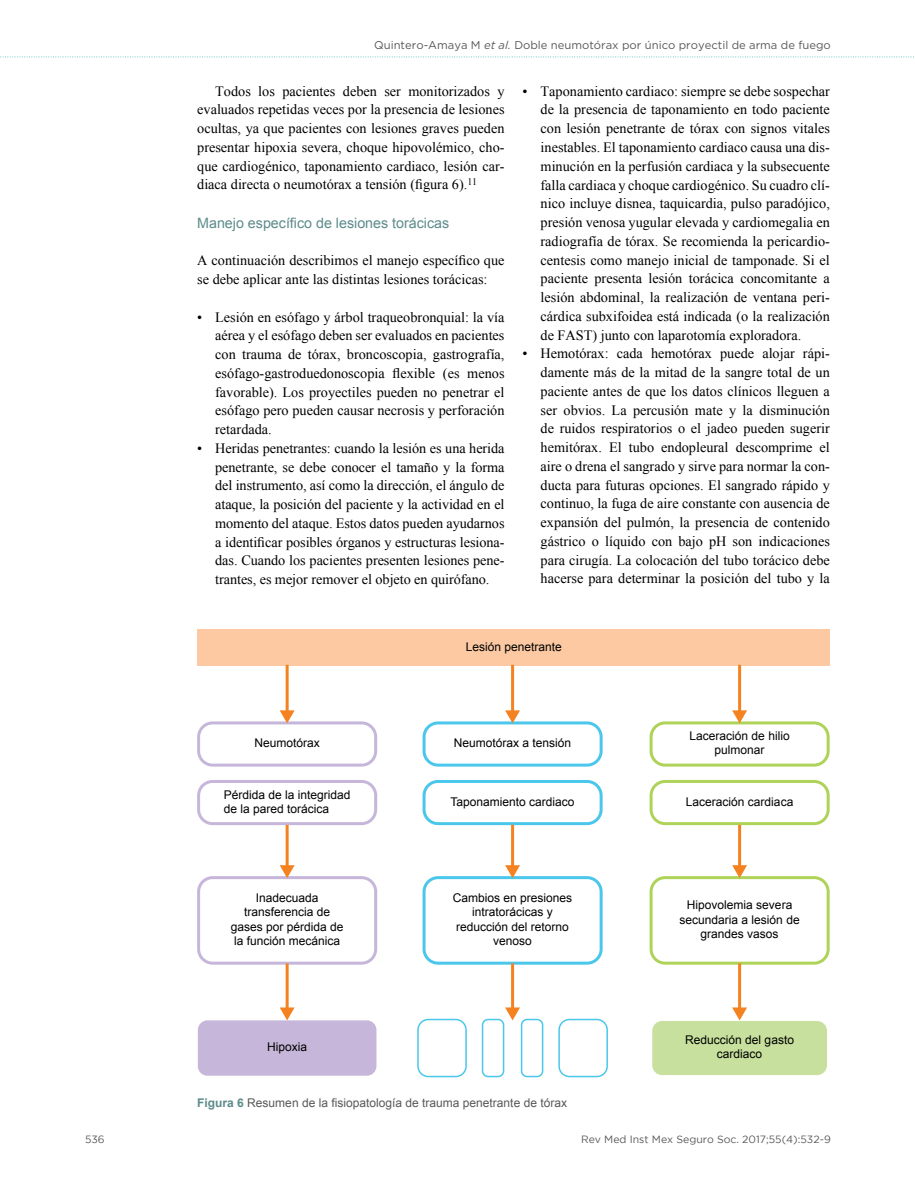
<style>
.page{position:relative;width:915px;height:1191px;background:#fff}
.page>*{position:absolute;margin:0;border:0;box-sizing:border-box;transform-origin:0 0}
.t1{font:14.25px/18.8px "Times New Roman";color:#000;text-align:justify}
.t2{font:14.25px "Arial";color:#5d8b8b}
.t3{font:12px/14.4px "Arial";color:#000;text-align:center}
.t4{font:12px "Arial";color:#58595b}
.t5{font:11.25px "Gotham";color:#58595b}
.t6{font:10.5px "Gotham";color:#58595b}
.s1{font-style:italic}
.s2{font-weight:700;color:#5d8b8b}
</style>
<div class="page">
<svg style="left:0;top:56px;width:914px;height:1px"></svg>
<div style="left:198px;top:630px;width:631px;height:36px;background:#fcc9a2"></div>
<div style="left:197px;top:780px;width:180px;height:45px;border:3px solid #c6b7da;border-radius:14px"></div>
<div style="left:198px;top:1021px;width:177px;height:54px;background:#c6b7da;border-radius:9px"></div>
<div style="left:198px;top:1020px;width:178px;height:55px;border:2px solid #c6b7da;border-radius:9px"></div>
<div style="left:422px;top:721px;width:180px;height:45px;border:3px solid #4ac7eb;border-radius:14px"></div>
<div style="left:422px;top:780px;width:180px;height:45px;border:3px solid #4ac7eb;border-radius:14px"></div>
<div style="left:422px;top:876px;width:180px;height:88px;border:3px solid #4ac7eb;border-radius:14px"></div>
<div style="left:649px;top:721px;width:180px;height:45px;border:3px solid #afd358;border-radius:14px"></div>
<div style="left:649px;top:780px;width:180px;height:45px;border:3px solid #afd358;border-radius:14px"></div>
<div style="left:649px;top:876px;width:180px;height:88px;border:3px solid #afd358;border-radius:14px"></div>
<div style="left:652px;top:1021px;width:173px;height:53px;background:#c7e09d;border-radius:9px"></div>
<div style="left:652px;top:1021px;width:174px;height:54px;border:2px solid #c7e09d;border-radius:9px"></div>
<div style="left:417px;top:1018px;width:49px;height:59px;border:2px solid #4ac7eb;border-radius:10px"></div>
<div style="left:481px;top:1018px;width:23px;height:59px;border:2px solid #4ac7eb;border-radius:6px"></div>
<div style="left:558px;top:1018px;width:49px;height:59px;border:2px solid #4ac7eb;border-radius:10px"></div>
<div style="left:520px;top:1018px;width:23px;height:59px;border:2px solid #4ac7eb;border-radius:6px"></div>
<div style="left:197px;top:876px;width:180px;height:88px;border:3px solid #c6b7da;border-radius:14px"></div>
<div style="left:197px;top:721px;width:180px;height:45px;border:3px solid #c6b7da;border-radius:14px"></div>
<hr style="left:285px;top:665px;width:3px;height:47px;background:#f58220">
<svg style="left:279px;top:710px;width:15px;height:13px"></svg>
<hr style="left:285px;top:825px;width:3px;height:42px;background:#f58220">
<svg style="left:279px;top:865px;width:15px;height:13px"></svg>
<hr style="left:285px;top:963px;width:3px;height:46px;background:#f58220">
<svg style="left:279px;top:1007px;width:15px;height:13px"></svg>
<hr style="left:511px;top:665px;width:3px;height:47px;background:#f58220">
<svg style="left:505px;top:710px;width:15px;height:13px"></svg>
<hr style="left:511px;top:825px;width:3px;height:42px;background:#f58220">
<svg style="left:505px;top:865px;width:15px;height:13px"></svg>
<hr style="left:511px;top:963px;width:3px;height:46px;background:#f58220">
<svg style="left:505px;top:1007px;width:15px;height:13px"></svg>
<hr style="left:737px;top:665px;width:3px;height:47px;background:#f58220">
<svg style="left:731px;top:710px;width:15px;height:13px"></svg>
<hr style="left:737px;top:825px;width:3px;height:42px;background:#f58220">
<svg style="left:731px;top:865px;width:15px;height:13px"></svg>
<hr style="left:737px;top:963px;width:3px;height:46px;background:#f58220">
<svg style="left:732px;top:1007px;width:14px;height:13px"></svg>
<p class="t5" style="left:374px;top:38px;width:458px">Quintero-Amaya M <span class="s1">et al.</span> Doble neumotórax por único proyectil de arma de fuego</p>
<p class="t1" style="left:197px;top:81px;width:309px;text-indent:18px">Todos los pacientes deben ser monitorizados y evaluados repetidas veces por la presencia de lesiones ocultas, ya que pacientes con lesiones graves pueden presentar hipoxia severa, choque hipovolémico, cho&shy;que cardiogénico, taponamiento cardiaco, lesión car&shy;diaca directa o neumotórax a tensión (figura 6).<sup>11</sup></p>
<p class="t2" style="left:197px;top:213px;width:253px">Manejo específico de lesiones torácicas</p>
<p class="t1" style="left:197px;top:251px;width:309px">A continuación describimos el manejo específico que se debe aplicar ante las distintas lesiones torácicas:</p>
<p class="t1" style="left:215px;top:307px;width:291px;text-indent:-18px">• Lesión en esófago y árbol traqueobronquial: la vía aérea y el esófago deben ser evaluados en pacientes con trauma de tórax, broncoscopia, gastrografía, esófago-gastroduedonoscopia flexible (es menos favorable). Los proyectiles pueden no penetrar el esófago pero pueden causar necrosis y perforación retardada.</p>
<p class="t1" style="left:215px;top:438px;width:291px;text-indent:-18px">• Heridas penetrantes: cuando la lesión es una herida penetrante, se debe conocer el tamaño y la forma del instrumento, así como la dirección, el ángulo de ataque, la posición del paciente y la actividad en el momento del ataque. Estos datos pueden ayudarnos a identificar posibles órganos y estructuras lesiona&shy;das. Cuando los pacientes presenten lesiones pene&shy;trantes, es mejor remover el objeto en quirófano.</p>
<p class="t1" style="left:540px;top:81px;width:291px;text-indent:-18px">• Taponamiento cardiaco: siempre se debe sospechar de la presencia de taponamiento en todo paciente con lesión penetrante de tórax con signos vitales inestables. El taponamiento cardiaco causa una dis&shy;minución en la perfusión cardiaca y la subsecuente falla cardiaca y choque cardiogénico. Su cuadro clí&shy;nico incluye disnea, taquicardia, pulso paradójico, presión venosa yugular elevada y cardiomegalia en radiografía de tórax. Se recomienda la pericardio&shy;centesis como manejo inicial de tamponade. Si el paciente presenta lesión torácica concomitante a lesión abdominal, la realización de ventana peri&shy;cárdica subxifoidea está indicada (o la realización de FAST) junto con laparotomía exploradora.</p>
<p class="t1" style="left:540px;top:344px;width:291px;text-indent:-18px">• Hemotórax: cada hemotórax puede alojar rápi&shy;damente más de la mitad de la sangre total de un paciente antes de que los datos clínicos lleguen a ser obvios. La percusión mate y la disminución de ruidos respiratorios o el jadeo pueden sugerir hemitórax. El tubo endopleural descomprime el aire o drena el sangrado y sirve para normar la con&shy;ducta para futuras opciones. El sangrado rápido y continuo, la fuga de aire constante con ausencia de expansión del pulmón, la presencia de contenido gástrico o líquido con bajo pH son indicaciones para cirugía. La colocación del tubo torácico debe hacerse para determinar la posición del tubo y la</p>
<p class="t3" style="left:254px;top:736px;width:67px">Neumotórax</p>
<p class="t3" style="left:224px;top:787px;width:128px;text-align:left">Pérdida de la integridad de la pared torácica</p>
<p class="t3" style="left:231px;top:890px;width:114px">Inadecuada transferencia de gases por pérdida de la función mecánica</p>
<p class="t3" style="left:267px;top:1040px;width:42px">Hipoxia</p>
<p class="t3" style="left:465px;top:639px;width:98px">Lesión penetrante</p>
<p class="t3" style="left:453px;top:736px;width:119px">Neumotórax a tensión</p>
<p class="t3" style="left:450px;top:794px;width:126px">Taponamiento cardiaco</p>
<p class="t3" style="left:452px;top:890px;width:121px">Cambios en presiones intratorácicas y reducción del retorno venoso</p>
<p class="t4" style="left:197px;top:1095px;width:371px"><span class="s2">Figura 6</span> Resumen de la fisiopatología de trauma penetrante de tórax</p>
<p class="t3" style="left:689px;top:728px;width:102px">Laceración de hilio pulmonar</p>
<p class="t3" style="left:685px;top:794px;width:109px">Laceración cardiaca</p>
<p class="t3" style="left:679px;top:898px;width:122px">Hipovolemia severa secundaria a lesión de grandes vasos</p>
<p class="t3" style="left:685px;top:1032px;width:110px">Reducción del gasto cardiaco</p>
<p class="t6" style="left:85px;top:1133px;width:21px">536</p>
<p class="t6" style="left:581px;top:1133px;width:251px">Rev Med Inst Mex Seguro Soc. 2017;55(4):532-9</p>
</div>
